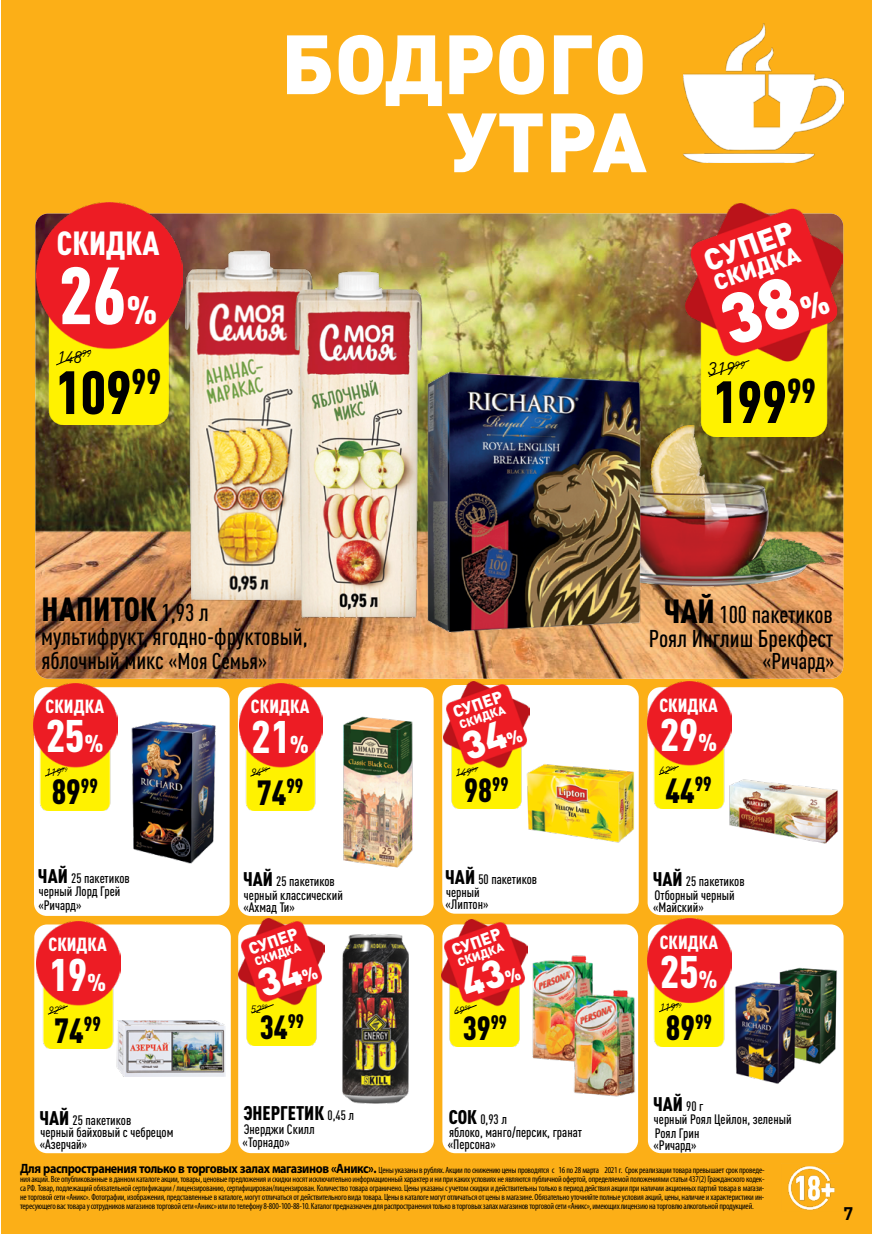
<style>
.page{position:relative;width:872px;height:1234px;background:#fff}
.page>*{position:absolute;margin:0;border:0;box-sizing:border-box;transform-origin:0 0}
.t1{font:900 82.5px/78px "DIN Pro";color:#fff;text-align:right}
.t2{font:900 condensed 79.5px "DIN Pro";color:#fff}
.t3{font:900 condensed 60px "DIN Pro";color:#000}
.t4{font:900 condensed 58.5px "DIN Pro";color:#000}
.t5{font:900 condensed 45px "DIN Pro";color:#fff}
.t6{font:900 condensed 34.5px "DIN Pro";color:#000}
.t7{font:900 condensed 33px "DIN Pro";color:#000}
.t8{font:900 condensed 33px "DIN Pro";color:#fff}
.t9{font:900 30px "DIN Pro";color:#fff}
.t10{font:500 condensed 24px/24px "DIN Pro";color:#000;text-align:center}
.t11{font:500 condensed 22.5px "DIN Pro";color:#000}
.t12{font:900 22.5px "DIN Pro";color:#fff}
.t13{font:900 condensed 19.5px "DIN Pro";color:#000}
.t14{font:900 condensed 18.75px "DIN Pro";color:#fff}
.t15{font:italic 18px "DIN Pro";color:#000}
.t16{font:700 18px "DIN Pro";color:#000}
.t17{font:900 16.5px "DIN Pro";color:#fff}
.t18{font:italic 16.5px "DIN Pro";color:#000}
.t19{font:500 condensed 13.5px/13.5px "DIN Pro";color:#000}
.t20{font:900 12px "DIN Pro";color:#fff}
.t21{font:italic 10.5px "DIN Pro";color:#000}
.t22{font:condensed 9px/9px "Myriad Pro";letter-spacing:-.025em;color:#000;text-align:justify}
.s1{font-size:39px}
.s2{font-weight:500;font-size:24px}
.s3{font-size:22.5px}
.s4{font-weight:900;font-size:33px}
.s5{font-size:24px}
.s6{font-weight:900;font-size:19.5px}
.s7{font-weight:500;font-size:13.5px}
.s8{font-weight:700;font-stretch:normal;font-size:13.5px}
</style>
<div class="page">
<div style="left:1px;top:0;width:871px;height:1233px;background:#fcaf17"></div>
<img style="left:788px;top:1166px;width:47px;height:44px">
<div style="left:238px;top:924px;width:196px;height:228px;background:#fff;border-radius:13px"></div>
<div style="left:34px;top:687px;width:196px;height:228px;background:#fff;border-radius:13px"></div>
<img style="left:305px;top:932px;width:129px;height:170px">
<img style="left:104px;top:720px;width:126px;height:143px">
<div style="left:442px;top:924px;width:196px;height:228px;background:#fff;border-radius:13px"></div>
<img style="left:532px;top:955px;width:103px;height:141px">
<div style="left:238px;top:687px;width:195px;height:228px;background:#fff;border-radius:13px"></div>
<img style="left:343px;top:716px;width:70px;height:152px">
<img style="left:34px;top:683px;width:83px;height:127px">
<svg style="left:44px;top:767px;width:21px;height:9px"></svg>
<img style="left:239px;top:683px;width:84px;height:127px">
<svg style="left:250px;top:767px;width:21px;height:9px"></svg>
<div style="left:34px;top:924px;width:197px;height:228px;background:#fff;border-radius:13px"></div>
<img style="left:117px;top:1020px;width:109px;height:56px">
<div style="left:442px;top:684px;width:197px;height:229px;background:#fff;border-radius:13px"></div>
<img style="left:527px;top:764px;width:107px;height:79px">
<div style="left:647px;top:687px;width:196px;height:228px;background:#fff;border-radius:13px"></div>
<img style="left:729px;top:779px;width:109px;height:65px">
<div style="left:648px;top:924px;width:195px;height:228px;background:#fff;border-radius:13px"></div>
<img style="left:721px;top:962px;width:116px;height:122px">
<img style="left:35px;top:213px;width:808px;height:465px">
<img style="left:647px;top:681px;width:84px;height:127px">
<svg style="left:658px;top:765px;width:21px;height:10px"></svg>
<img style="left:647px;top:918px;width:84px;height:127px">
<svg style="left:658px;top:1002px;width:21px;height:10px"></svg>
<img style="left:36px;top:921px;width:84px;height:127px">
<svg style="left:47px;top:1005px;width:21px;height:9px"></svg>
<img style="left:442px;top:919px;width:86px;height:127px">
<svg style="left:454px;top:1004px;width:23px;height:10px"></svg>
<img style="left:683px;top:23px;width:160px;height:139px">
<img style="left:685px;top:203px;width:158px;height:233px">
<svg style="left:708px;top:360px;width:42px;height:17px"></svg>
<img style="left:443px;top:681px;width:86px;height:127px">
<svg style="left:455px;top:766px;width:24px;height:10px"></svg>
<img style="left:239px;top:918px;width:86px;height:127px">
<svg style="left:251px;top:1003px;width:23px;height:10px"></svg>
<img style="left:36px;top:202px;width:146px;height:222px">
<svg style="left:56px;top:349px;width:35px;height:16px"></svg>
<img style="left:181px;top:244px;width:284px;height:381px">
<img style="left:646px;top:410px;width:186px;height:189px">
<img style="left:412px;top:366px;width:234px;height:269px">
<svg style="left:458px;top:957px;width:63px;height:40px;background:#eb2823"></svg>
<svg style="left:717px;top:274px;width:113px;height:73px;background:#ea2721"></svg>
<svg style="left:461px;top:720px;width:62px;height:40px;background:#eb2923"></svg>
<svg style="left:256px;top:957px;width:63px;height:40px;background:#eb2a24"></svg>
<h3 class="t8" style="left:57px;top:218px;width:104px">СКИДКА</h3>
<h2 class="t2" style="left:59px;top:234px;width:100px">26<span class="s1">%</span></h2>
<h3 class="t18" style="left:57px;top:344px;width:36px">148<sup>99</sup></h3>
<h3 class="t3" style="left:55px;top:346px;width:107px">109<sup>99</sup></h3>
<h1 class="t1" style="left:281px;top:15px;width:367px">БОДРОГО<br>УТРА</h1>
<h3 class="t9" style="left:696px;top:236px;width:95px;rotate:-19deg">СУПЕР</h3>
<h3 class="t12" style="left:708px;top:265px;width:92px;rotate:-20deg">СКИДКА</h3>
<h3 class="t15" style="left:708px;top:354px;width:39px">319<sup>99</sup></h3>
<h3 class="t4" style="left:712px;top:356px;width:105px">199<sup>99</sup></h3>
<h3 class="t7" style="left:42px;top:583px;width:169px">НАПИТОК <span class="s2">1,93 л</span></h3>
<h3 class="t10" style="left:41px;top:622px;width:268px;text-align:left">мультифрукт, ягодно-фруктовый, яблочный микс <span class="s3">«Моя Семья»</span></h3>
<h3 class="t10" style="left:649px;top:600px;width:186px"><span class="s4">ЧАЙ</span> 100 пакетиков<br>Роял Инглиш Брекфест</h3>
<h3 class="t11" style="left:762px;top:644px;width:73px">«Ричард»</h3>
<h3 class="t14" style="left:46px;top:691px;width:60px">СКИДКА</h3>
<h3 class="t5" style="left:46px;top:701px;width:59px">25<span class="s5">%</span></h3>
<h3 class="t14" style="left:251px;top:692px;width:60px">СКИДКА</h3>
<h3 class="t5" style="left:252px;top:701px;width:59px">21<span class="s5">%</span></h3>
<h3 class="t17" style="left:449px;top:699px;width:53px;rotate:-20deg">СУПЕР</h3>
<h3 class="t20" style="left:456px;top:715px;width:50px;rotate:-20deg">СКИДКА</h3>
<h3 class="t14" style="left:659px;top:690px;width:60px">СКИДКА</h3>
<h3 class="t5" style="left:660px;top:699px;width:59px">29<span class="s5">%</span></h3>
<p class="t21" style="left:46px;top:763px;width:23px">119<sup>99</sup></p>
<h3 class="t6" style="left:52px;top:765px;width:48px">89<sup>99</sup></h3>
<p class="t21" style="left:251px;top:763px;width:18px">94<sup>99</sup></p>
<h3 class="t6" style="left:257px;top:765px;width:48px">74<sup>99</sup></h3>
<p class="t21" style="left:455px;top:763px;width:23px">149<sup>99</sup></p>
<h3 class="t7" style="left:464px;top:764px;width:46px">98<sup>99</sup></h3>
<p class="t21" style="left:659px;top:762px;width:18px">62<sup>99</sup></p>
<h3 class="t6" style="left:665px;top:763px;width:48px">44<sup>99</sup></h3>
<h3 class="t19" style="left:38px;top:870px;width:93px"><span class="s6">ЧАЙ</span> 25 пакетиков черный Лорд Грей «Ричард»</h3>
<h3 class="t14" style="left:48px;top:929px;width:60px">СКИДКА</h3>
<h3 class="t5" style="left:49px;top:939px;width:59px">19<span class="s5">%</span></h3>
<p class="t21" style="left:49px;top:1001px;width:18px">92<sup>99</sup></p>
<h3 class="t6" style="left:55px;top:1003px;width:48px">74<sup>99</sup></h3>
<h3 class="t19" style="left:39px;top:1112px;width:135px;line-height:12px"><span class="s6">ЧАЙ</span> 25 пакетиков<br>черный байховый с чебрецом «Азерчай»</h3>
<h3 class="t19" style="left:243px;top:873px;width:101px"><span class="s6">ЧАЙ</span> 25 пакетиков черный классический</h3>
<h3 class="t19" style="left:243px;top:898px;width:53px">«Ахмад Ти»</h3>
<h3 class="t17" style="left:244px;top:936px;width:53px;rotate:-20deg">СУПЕР</h3>
<h3 class="t20" style="left:252px;top:952px;width:50px;rotate:-20deg">СКИДКА</h3>
<p class="t21" style="left:251px;top:1000px;width:18px">52<sup>99</sup></p>
<h3 class="t7" style="left:260px;top:1001px;width:46px">34<sup>99</sup></h3>
<h3 class="t13" style="left:243px;top:1097px;width:112px">ЭНЕРГЕТИК <span class="s7">0,45 л</span></h3>
<h3 class="t19" style="left:242px;top:1120px;width:74px">Энерджи Скилл «Торнадо»</h3>
<h3 class="t19" style="left:445px;top:870px;width:93px"><span class="s6">ЧАЙ</span> 50 пакетиков черный</h3>
<h3 class="t19" style="left:445px;top:896px;width:44px">«Липтон»</h3>
<h3 class="t17" style="left:447px;top:937px;width:53px;rotate:-20deg">СУПЕР</h3>
<h3 class="t20" style="left:455px;top:953px;width:50px;rotate:-20deg">СКИДКА</h3>
<p class="t21" style="left:454px;top:1001px;width:18px">69<sup>99</sup></p>
<h3 class="t7" style="left:463px;top:1002px;width:46px">39<sup>99</sup></h3>
<h3 class="t19" style="left:449px;top:1110px;width:135px"><span class="s6">СОК</span> 0,93 л<br>яблоко, манго/персик, гранат</h3>
<h3 class="t19" style="left:448px;top:1136px;width:49px">«Персона»</h3>
<h3 class="t19" style="left:652px;top:873px;width:93px"><span class="s6">ЧАЙ</span> 25 пакетиков<br>Отборный черный</h3>
<h3 class="t19" style="left:653px;top:898px;width:52px">«Майский»</h3>
<h3 class="t14" style="left:659px;top:927px;width:60px">СКИДКА</h3>
<h3 class="t5" style="left:660px;top:936px;width:59px">25<span class="s5">%</span></h3>
<p class="t21" style="left:660px;top:999px;width:23px">119<sup>99</sup></p>
<h3 class="t6" style="left:666px;top:1000px;width:48px">89<sup>99</sup></h3>
<h3 class="t13" style="left:653px;top:1088px;width:52px">ЧАЙ <span class="s7">90 г</span></h3>
<h3 class="t19" style="left:654px;top:1111px;width:139px">черный Роял Цейлон, зеленый<br>Роял Грин</h3>
<h3 class="t19" style="left:653px;top:1136px;width:45px">«Ричард»</h3>
<p class="t22" style="left:20px;top:1164px;width:746px"><span class="s8">Для распространения только в торговых залах магазинов «Аникс».</span> Цены указаны в рублях. Акции по снижению цены проводятся с 16 по 28 марта 2021 г. Срок реализации товара превышает срок проведе&shy;ния акций. Все опубликованные в данном каталоге акции, товары, ценовые предложения и скидки носят исключительно информационный характер и ни при каких условиях не являются публичной офертой, определяемой положениями статьи 437(2) Гражданского кодек&shy;са РФ. Товар, подлежащий обязательной сертификации / лицензированию, сертифицирован/лицензирован. Количество товара ограничено. Цены указаны с учетом скидки и действительны только в период действия акции при наличии акционных партий товара в магази&shy;не торговой сети «Аникс». Фотографии, изображения, представленные в каталоге, могут отличаться от действительного вида товара. Цены в каталоге могут отличаться от цены в магазине. Обязательно уточняйте полные условия акций, цены, наличие и характеристики ин&shy;тересующего вас товара у сотрудников магазинов торговой сети «Аникс» или по телефону 8-800-100-88-10. Каталог предназначен для распространения только в торговых залах магазинов торговой сети «Аникс», имеющих лицензию на торговлю алкогольной продукцией.</p>
<h3 class="t16" style="left:843px;top:1198px;width:11px">7</h3>
</div>
